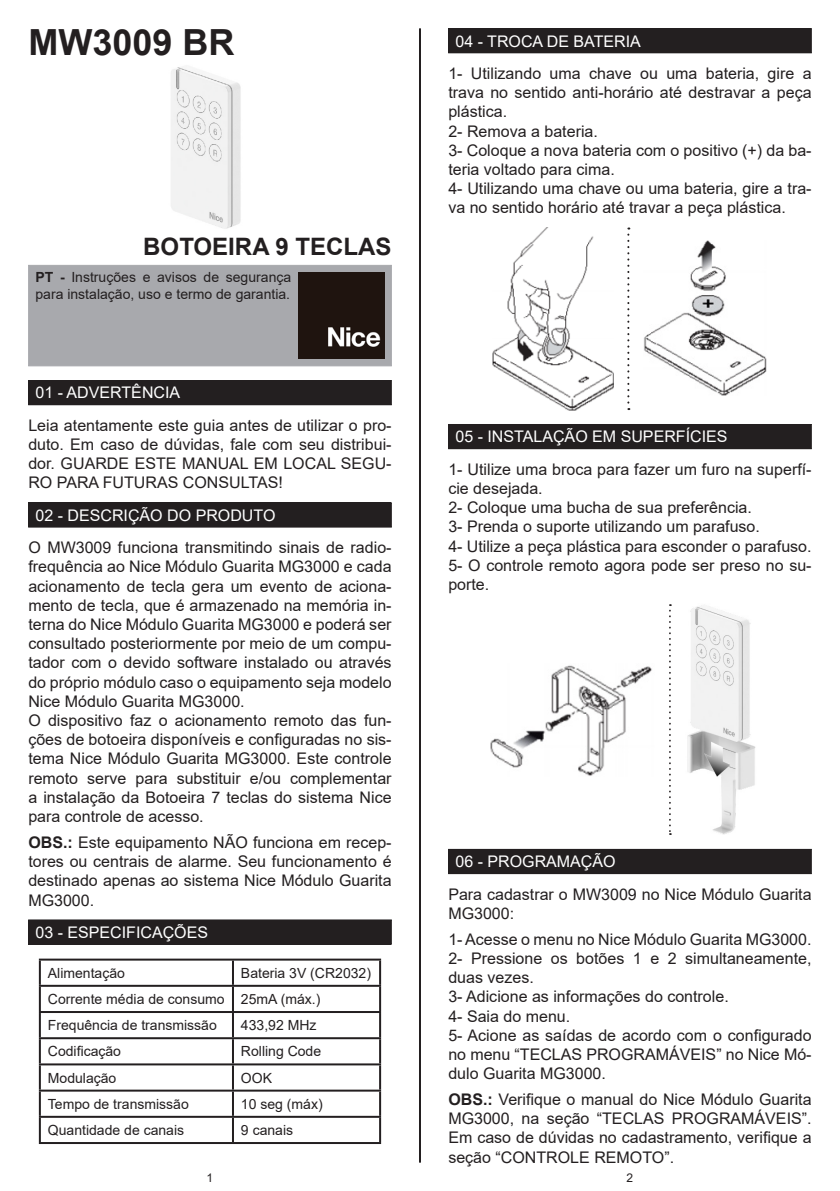
<style>
.page{position:relative;width:840px;height:1191px;background:#fff}
.page>*{position:absolute;margin:0;border:0;box-sizing:border-box;transform-origin:0 0}
.t1{font:700 36px "Arial";color:#231f20}
.t2{font:700 24px "Arial";color:#231f20}
.t3{font:16px/19.2px "Arial";color:#231f20;text-align:justify}
.t4{font:16px "Arial";color:#fff}
.t5{font:14px/16.8px "Arial";color:#231f20}
.t6{font:12px "Arial";color:#231f20}
.s1{font-weight:700}
</style>
<div class="page">
<div style="left:28px;top:265px;width:363px;height:101px;background:#a8a9ad"></div>
<img style="left:298px;top:272px;width:86px;height:87px">
<div style="left:29px;top:380px;width:362px;height:25px;background:#231f20"></div>
<div style="left:29px;top:503px;width:362px;height:24px;background:#231f20"></div>
<div style="left:28px;top:502px;width:363px;height:25px;border:1px solid #231f20"></div>
<div style="left:29px;top:920px;width:362px;height:24px;background:#231f20"></div>
<div style="left:28px;top:919px;width:363px;height:25px;border:1px solid #231f20"></div>
<hr style="left:39px;top:958px;width:194px;height:2px;background:#231f20">
<hr style="left:39px;top:960px;width:2px;height:24px;background:#231f20">
<hr style="left:233px;top:958px;width:148px;height:2px;background:#231f20">
<hr style="left:232px;top:960px;width:2px;height:24px;background:#231f20">
<hr style="left:379px;top:960px;width:2px;height:24px;background:#231f20">
<hr style="left:39px;top:984px;width:194px;height:2px;background:#231f20">
<hr style="left:39px;top:986px;width:2px;height:25px;background:#231f20">
<hr style="left:233px;top:984px;width:148px;height:2px;background:#231f20">
<hr style="left:232px;top:986px;width:2px;height:25px;background:#231f20">
<hr style="left:379px;top:986px;width:2px;height:25px;background:#231f20">
<hr style="left:39px;top:1011px;width:194px;height:2px;background:#231f20">
<hr style="left:39px;top:1013px;width:2px;height:24px;background:#231f20">
<hr style="left:233px;top:1011px;width:148px;height:2px;background:#231f20">
<hr style="left:232px;top:1013px;width:2px;height:24px;background:#231f20">
<hr style="left:379px;top:1013px;width:2px;height:24px;background:#231f20">
<hr style="left:39px;top:1037px;width:194px;height:2px;background:#231f20">
<hr style="left:39px;top:1039px;width:2px;height:24px;background:#231f20">
<hr style="left:233px;top:1037px;width:148px;height:2px;background:#231f20">
<hr style="left:232px;top:1039px;width:2px;height:24px;background:#231f20">
<hr style="left:379px;top:1039px;width:2px;height:24px;background:#231f20">
<hr style="left:39px;top:1063px;width:194px;height:2px;background:#231f20">
<hr style="left:39px;top:1065px;width:2px;height:24px;background:#231f20">
<hr style="left:233px;top:1063px;width:148px;height:2px;background:#231f20">
<hr style="left:232px;top:1065px;width:2px;height:24px;background:#231f20">
<hr style="left:379px;top:1065px;width:2px;height:24px;background:#231f20">
<hr style="left:39px;top:1089px;width:194px;height:2px;background:#231f20">
<hr style="left:39px;top:1091px;width:2px;height:24px;background:#231f20">
<hr style="left:233px;top:1089px;width:148px;height:2px;background:#231f20">
<hr style="left:232px;top:1091px;width:2px;height:24px;background:#231f20">
<hr style="left:379px;top:1091px;width:2px;height:24px;background:#231f20">
<hr style="left:39px;top:1115px;width:194px;height:2px;background:#231f20">
<hr style="left:39px;top:1117px;width:2px;height:25px;background:#231f20">
<hr style="left:233px;top:1115px;width:148px;height:2px;background:#231f20">
<hr style="left:232px;top:1117px;width:2px;height:25px;background:#231f20">
<hr style="left:379px;top:1117px;width:2px;height:25px;background:#231f20">
<hr style="left:39px;top:1142px;width:194px;height:2px;background:#231f20">
<hr style="left:233px;top:1142px;width:148px;height:2px;background:#231f20">
<div style="left:448px;top:29px;width:362px;height:24px;background:#231f20"></div>
<div style="left:448px;top:28px;width:363px;height:25px;border:1px solid #231f20"></div>
<img style="left:492px;top:227px;width:121px;height:183px">
<img style="left:644px;top:241px;width:123px;height:155px">
<svg style="left:627px;top:227px;width:2px;height:183px"></svg>
<div style="left:448px;top:424px;width:362px;height:25px;background:#231f20"></div>
<div style="left:448px;top:849px;width:362px;height:24px;background:#231f20"></div>
<div style="left:448px;top:849px;width:363px;height:25px;border:1px solid #231f20"></div>
<hr style="left:419px;top:28px;width:2px;height:1134px;background:#231f20">
<img style="left:490px;top:665px;width:162px;height:111px">
<svg style="left:669px;top:604px;width:1px;height:231px"></svg>
<img style="left:687px;top:605px;width:69px;height:230px">
<img style="left:171px;top:67px;width:70px;height:162px">
<p class="t1" style="left:28px;top:17px;width:208px">MW3009 BR</p>
<p class="t2" style="left:143px;top:230px;width:250px">BOTOEIRA 9 TECLAS</p>
<p class="t5" style="left:35px;top:269px;width:257px"><span class="s1">PT -</span> Instruções e avisos de segurança para instalação, uso e termo de garantia.</p>
<p class="t4" style="left:35px;top:382px;width:146px">01 - ADVERTÊNCIA</p>
<p class="t3" style="left:28px;top:415px;width:364px">Leia atentamente este guia antes de utilizar o pro&shy;duto. Em caso de dúvidas, fale com seu distribui&shy;dor. GUARDE ESTE MANUAL EM LOCAL SEGU-RO PARA FUTURAS CONSULTAS!</p>
<p class="t4" style="left:35px;top:504px;width:241px">02 - DESCRIÇÃO DO PRODUTO</p>
<p class="t3" style="left:28px;top:538px;width:364px">O MW3009 funciona transmitindo sinais de radio&shy;frequência ao Nice Módulo Guarita MG3000 e cada acionamento de tecla gera um evento de aciona&shy;mento de tecla, que é armazenado na memória in&shy;terna do Nice Módulo Guarita MG3000 e poderá ser consultado posteriormente por meio de um compu&shy;tador com o devido software instalado ou através do próprio módulo caso o equipamento seja modelo Nice Módulo Guarita MG3000.</p>
<p class="t3" style="left:28px;top:710px;width:364px">O dispositivo faz o acionamento remoto das fun&shy;ções de botoeira disponíveis e configuradas no sis&shy;tema Nice Módulo Guarita MG3000. Este controle remoto serve para substituir e/ou complementar a instalação da Botoeira 7 teclas do sistema Nice para controle de acesso.</p>
<p class="t3" style="left:28px;top:832px;width:364px"><span class="s1">OBS.:</span> Este equipamento NÃO funciona em recep&shy;tores ou centrais de alarme. Seu funcionamento é destinado apenas ao sistema Nice Módulo Guarita MG3000.</p>
<p class="t4" style="left:35px;top:921px;width:174px">03 - ESPECIFICAÇÕES</p>
<p class="t5" style="left:48px;top:964px;width:79px">Alimentação</p>
<p class="t5" style="left:241px;top:964px;width:131px">Bateria 3V (CR2032)</p>
<p class="t5" style="left:48px;top:990px;width:178px">Corrente média de consumo</p>
<p class="t5" style="left:241px;top:990px;width:81px">25mA (máx.)</p>
<p class="t5" style="left:48px;top:1016px;width:170px">Frequência de transmissão</p>
<p class="t5" style="left:241px;top:1016px;width:77px">433,92 MHz</p>
<p class="t5" style="left:48px;top:1043px;width:75px">Codificação</p>
<p class="t5" style="left:241px;top:1043px;width:82px">Rolling Code</p>
<p class="t5" style="left:48px;top:1069px;width:70px">Modulação</p>
<p class="t5" style="left:241px;top:1069px;width:33px">OOK</p>
<p class="t5" style="left:48px;top:1095px;width:142px">Tempo de transmissão</p>
<p class="t5" style="left:241px;top:1095px;width:83px">10 seg (máx)</p>
<p class="t5" style="left:48px;top:1121px;width:138px">Quantidade de canais</p>
<p class="t5" style="left:241px;top:1121px;width:54px">9 canais</p>
<p class="t4" style="left:455px;top:30px;width:187px">04 - TROCA DE BATERIA</p>
<p class="t3" style="left:448px;top:64px;width:364px">1- Utilizando uma chave ou uma bateria, gire a trava no sentido anti-horário até destravar a peça plástica.</p>
<p class="t3" style="left:448px;top:121px;width:151px">2- Remova a bateria.</p>
<p class="t3" style="left:448px;top:140px;width:364px">3- Coloque a nova bateria com o positivo (+) da ba&shy;teria voltado para cima.</p>
<p class="t3" style="left:448px;top:179px;width:364px">4- Utilizando uma chave ou uma bateria, gire a tra&shy;va no sentido horário até travar a peça plástica.</p>
<p class="t4" style="left:455px;top:426px;width:273px">05 - INSTALAÇÃO EM SUPERFÍCIES</p>
<p class="t3" style="left:448px;top:459px;width:364px">1- Utilize uma broca para fazer um furo na superfí&shy;cie desejada.</p>
<p class="t3" style="left:448px;top:498px;width:305px">2- Coloque uma bucha de sua preferência.</p>
<p class="t3" style="left:448px;top:517px;width:313px">3- Prenda o suporte utilizando um parafuso.</p>
<p class="t3" style="left:448px;top:536px;width:364px">4- Utilize a peça plástica para esconder o parafuso.</p>
<p class="t3" style="left:448px;top:555px;width:364px">5- O controle remoto agora pode ser preso no su&shy;porte.</p>
<p class="t4" style="left:455px;top:850px;width:162px">06 - PROGRAMAÇÃO</p>
<p class="t3" style="left:448px;top:884px;width:364px">Para cadastrar o MW3009 no Nice Módulo Guarita<br>MG3000:</p>
<p class="t3" style="left:448px;top:929px;width:364px">1- Acesse o menu no Nice Módulo Guarita MG3000.</p>
<p class="t3" style="left:448px;top:948px;width:364px">2- Pressione os botões 1 e 2 simultaneamente, duas vezes.</p>
<p class="t3" style="left:448px;top:987px;width:282px">3- Adicione as informações do controle.</p>
<p class="t3" style="left:448px;top:1006px;width:123px">4- Saia do menu.</p>
<p class="t3" style="left:448px;top:1025px;width:364px">5- Acione as saídas de acordo com o configurado no menu “TECLAS PROGRAMÁVEIS” no Nice Mó&shy;dulo Guarita MG3000.</p>
<p class="t3" style="left:448px;top:1089px;width:364px"><span class="s1">OBS.:</span> Verifique o manual do Nice Módulo Guarita MG3000, na seção “TECLAS PROGRAMÁVEIS”.<br>Em caso de dúvidas no cadastramento, verifique a seção “CONTROLE REMOTO”.</p>
<p class="t6" style="left:206px;top:1169px;width:8px">1</p>
<p class="t6" style="left:626px;top:1169px;width:8px">2</p>
</div>
